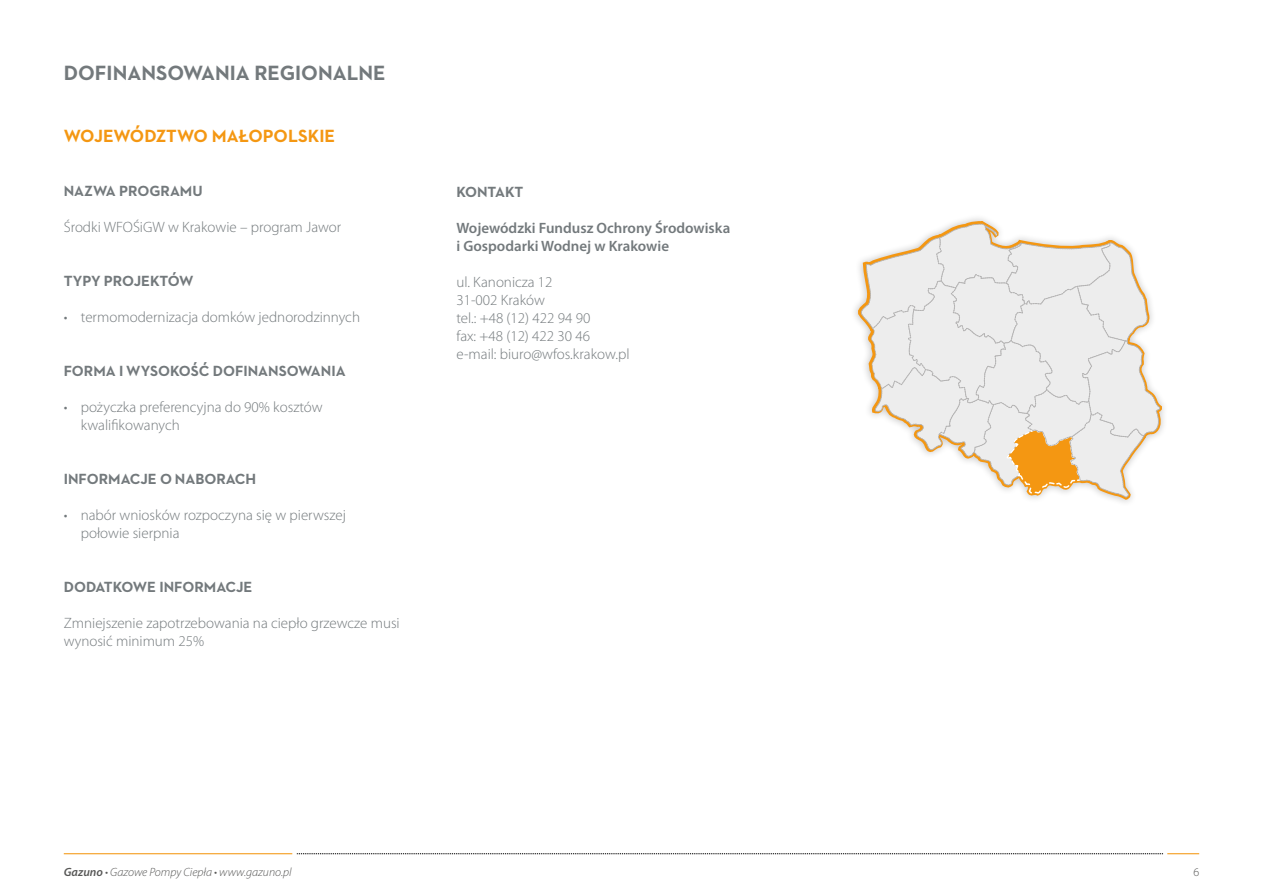
<style>
.page{position:relative;width:1263px;height:893px;background:#fff}
.page>*{position:absolute;margin:0;border:0;box-sizing:border-box;transform-origin:0 0}
.t1{font:700 21px "Neutraface 2 Text";color:#73797c}
.t2{font:700 18px "Neutraface 2 Text";color:#f49712}
.t3{font:300 15px/18px "Myriad Pro";color:#73797c}
.t4{font:700 15px "Neutraface 2 Text";color:#73797c}
.t5{font:600 15px/18px "Myriad Pro";color:#73797c}
.t6{font:italic 300 12px "Myriad Pro";color:#575756}
.t7{font:300 12px "Myriad Pro";color:#575756}
.s1{font-weight:600}
</style>
<div class="page">
<hr style="left:64px;top:853px;width:228px;height:1px;background:#f49712">
<svg style="left:297px;top:853px;width:866px;height:1px"></svg>
<hr style="left:1167px;top:853px;width:32px;height:1px;background:#f49712">
<svg style="left:854px;top:224px;width:309px;height:274px"></svg>
<h1 class="t1" style="left:64px;top:60px;width:323px">DOFINANSOWANIA REGIONALNE</h1>
<p class="t2" style="left:64px;top:124px;width:273px">WOJEWÓDZTWO MAŁOPOLSKIE</p>
<p class="t4" style="left:64px;top:181px;width:140px">NAZWA PROGRAMU</p>
<p class="t3" style="left:64px;top:218px;width:279px">Środki WFOŚiGW w Krakowie – program Jawor</p>
<p class="t4" style="left:64px;top:271px;width:131px">TYPY PROJEKTÓW</p>
<p class="t3" style="left:64px;top:308px;width:298px">• termomodernizacja domków jednorodzinnych</p>
<p class="t4" style="left:64px;top:361px;width:283px">FORMA I WYSOKOŚĆ DOFINANSOWANIA</p>
<p class="t3" style="left:81px;top:398px;width:243px;text-indent:-17px">• pożyczka preferencyjna do 90% kosztów kwalifikowanych</p>
<p class="t4" style="left:64px;top:469px;width:194px">INFORMACJE O NABORACH</p>
<p class="t3" style="left:81px;top:506px;width:267px;text-indent:-17px">• nabór wniosków rozpoczyna się w pierwszej połowie sierpnia</p>
<p class="t4" style="left:64px;top:577px;width:190px">DODATKOWE INFORMACJE</p>
<p class="t3" style="left:64px;top:614px;width:337px">Zmniejszenie zapotrzebowania na ciepło grzewcze musi wynosić minimum 25%</p>
<p class="t4" style="left:456px;top:182px;width:68px">KONTAKT</p>
<p class="t5" style="left:456px;top:219px;width:275px">Wojewódzki Fundusz Ochrony Środowiska i Gospodarki Wodnej w Krakowie</p>
<p class="t3" style="left:456px;top:273px;width:175px">ul. Kanonicza 12<br>31-002 Kraków<br>tel.: +48 (12) 422 94 90<br>fax: +48 (12) 422 30 46 e-mail: biuro@wfos.krakow.pl</p>
<p class="t6" style="left:64px;top:866px;width:229px"><span class="s1">Gazuno</span> • Gazowe Pompy Ciepła • www.gazuno.pl</p>
<p class="t7" style="left:1193px;top:866px;width:7px">6</p>
</div>
